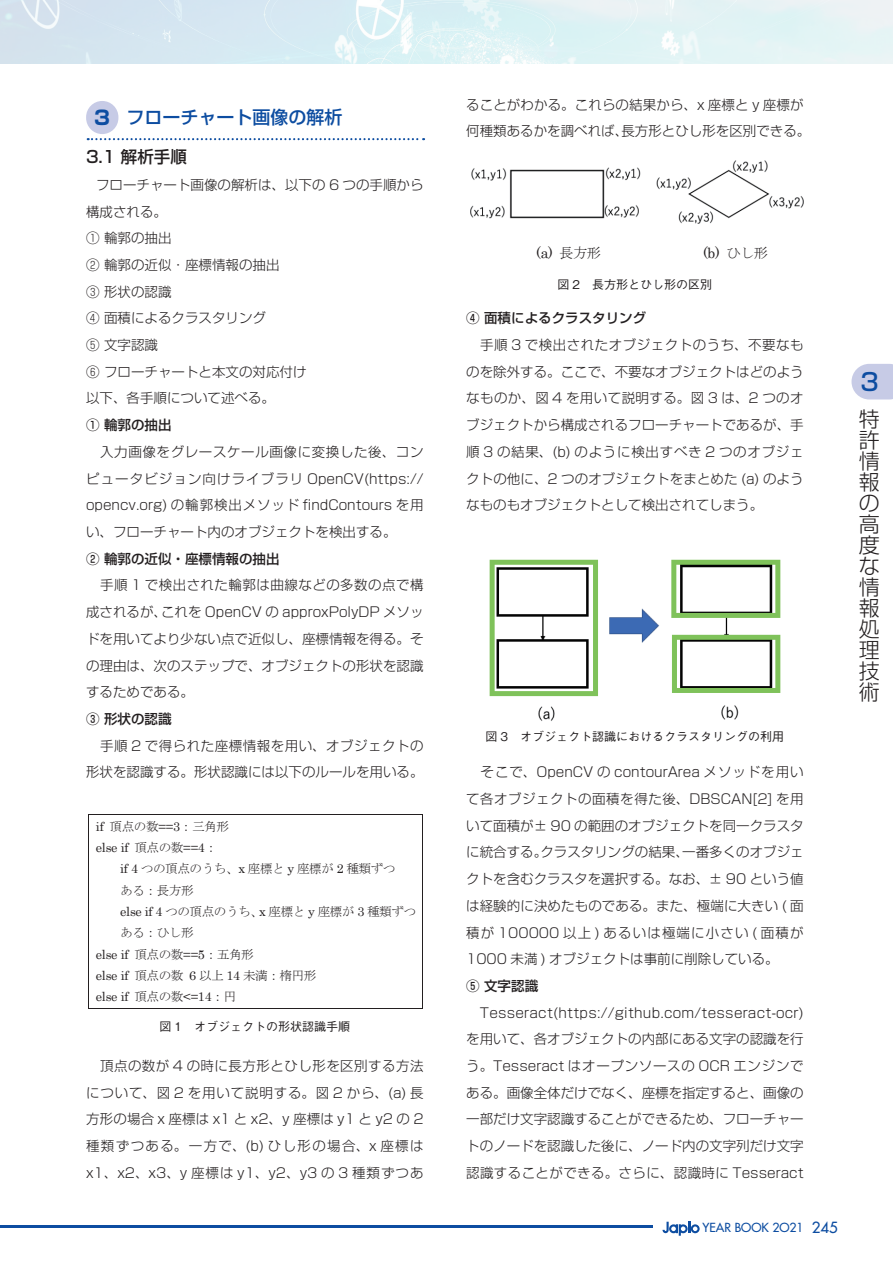
<style>
.page{position:relative;width:893px;height:1263px;background:#fff}
.page>*{position:absolute;margin:0;border:0;box-sizing:border-box;transform-origin:0 0}
.t1{font:500 24px "Shin Go Pr 5";color:#0d4da1}
.t2{font:300 21px/21px "Shin Go Pro";color:#231f20;text-align:justify}
.t3{font:500 18px "Shin Go Pro";color:#0d4da1}
.t4{font:500 16.5px "Shin Go Pr 5";color:#231f20}
.t5{font:14.25px "MS Mincho";letter-spacing:-.035em;color:#231f20}
.t6{font:14.25px "Century";color:#231f20}
.t7{font:300 13.5px/26.7px "Shin Go Pr 5";color:#231f20;text-align:justify}
.t8{font:500 13.5px "Shin Go Pr 5";color:#231f20}
.t9{font:12.6px/21.3px "MS Mincho";letter-spacing:-.035em;color:#231f20}
.t10{font:12.6px "Century";letter-spacing:-.02em;color:#231f20}
.t11{font:500 12.15px "Futura Std";color:#0d4da1}
.t12{font:500 12px "Gothic BBB Pro";color:#231f20}
.s1{font-family:"Shin Go Pr 5";font-weight:700;font-size:19.5px}
.s2{font-family:"Century"}
.s3{font-family:"MS Mincho"}
.s4{font-size:15px}
</style>
<div class="page">
<img style="left:0;top:0;width:893px;height:64px">
<hr style="left:0;top:1225px;width:653px;height:3px;background:#0d4da1">
<svg style="left:662px;top:1222px;width:38px;height:14px"></svg>
<svg style="left:851px;top:364px;width:42px;height:35px"></svg>
<svg style="left:88px;top:138px;width:336px;height:2px"></svg>
<div style="left:86px;top:101px;width:32px;height:33px;background:#c7cbe6;border-radius:16px"></div>
<hr style="left:89px;top:814px;width:334px;height:1px;background:#231f20">
<hr style="left:89px;top:1008px;width:334px;height:1px;background:#231f20">
<svg style="left:88px;top:814px;width:1px;height:195px"></svg>
<img style="left:470px;top:160px;width:334px;height:64px">
<img style="left:489px;top:559px;width:292px;height:162px">
<h3 class="t3" style="left:94px;top:102px;width:250px"><span class="s1">3</span> フローチャート画像の解析</h3>
<p class="t4" style="left:86px;top:143px;width:102px">3.1 解析手順</p>
<p class="t7" style="left:86px;top:170px;width:339px;text-align:left;text-indent:10px">フローチャート画像の解析は、以下の 6 つの手順から構成される。<br>① 輪郭の抽出<br>② 輪郭の近似・座標情報の抽出<br>③ 形状の認識<br>④ 面積によるクラスタリング<br>⑤ 文字認識<br>⑥ フローチャートと本文の対応付け<br>以下、各手順について述べる。</p>
<p class="t8" style="left:86px;top:414px;width:87px">① 輪郭の抽出</p>
<p class="t7" style="left:86px;top:437px;width:339px">　入力画像をグレースケール画像に変換した後、コンピュータビジョン向けライブラリ OpenCV(https:// opencv.org) の輪郭検出メソッド findContours を用い、フローチャート内のオブジェクトを検出する。</p>
<p class="t8" style="left:86px;top:547px;width:195px">② 輪郭の近似・座標情報の抽出</p>
<p class="t7" style="left:86px;top:571px;width:339px">　手順 1 で検出された輪郭は曲線などの多数の点で構成されるが、これを OpenCV の approxPolyDP メソッドを用いてより少ない点で近似し、座標情報を得る。その理由は、次のステップで、オブジェクトの形状を認識するためである。</p>
<p class="t8" style="left:86px;top:708px;width:87px">③ 形状の認識</p>
<p class="t7" style="left:86px;top:731px;width:339px">　手順 2 で得られた座標情報を用い、オブジェクトの形状を認識する。形状認識には以下のルールを用いる。</p>
<p class="t9" style="left:96px;top:816px;width:135px"><span class="s2">if</span> 頂点の数<span class="s2">==3</span>：三角形</p>
<p class="t10" style="left:96px;top:837px;width:123px">else if <span class="s3">頂点の数</span>==4<span class="s3">：</span></p>
<p class="t9" style="left:120px;top:858px;width:297px"><span class="s2">if 4</span> つの頂点のうち、<span class="s2">x</span> 座標と <span class="s2">y</span> 座標が <span class="s2">2</span> 種類ずつ<br>ある：長方形<br><span class="s2">else if 4</span> つの頂点のうち、<span class="s2">x</span> 座標と <span class="s2">y</span> 座標が <span class="s2">3</span> 種類ずつある：ひし形</p>
<p class="t10" style="left:96px;top:943px;width:159px">else if <span class="s3">頂点の数</span>==5<span class="s3">：五角形</span></p>
<p class="t9" style="left:96px;top:964px;width:222px"><span class="s2">else if</span> 頂点の数 <span class="s2">6</span> 以上 <span class="s2">14</span> 未満：楕円形</p>
<p class="t10" style="left:96px;top:986px;width:142px">else if <span class="s3">頂点の数</span>&lt;=14<span class="s3">：円</span></p>
<p class="t9" style="left:160px;top:1009px;width:194px">図 <span class="s2">1</span>：オブジェクトの形状認識手順</p>
<p class="t7" style="left:86px;top:1051px;width:339px">　頂点の数が 4 の時に長方形とひし形を区別する方法について、図 2 を用いて説明する。図 2 から、(a) 長方形の場合 x 座標は x1 と x2、y 座標は y1 と y2 の 2種類ずつある。一方で、(b) ひし形の場合、x 座標はx1、x2、x3、y 座標は y1、y2、y3 の 3 種類ずつあ</p>
<p class="t12" style="left:160px;top:1017px;width:192px">図 1　オブジェクトの形状認識手順</p>
<p class="t7" style="left:466px;top:90px;width:346px">ることがわかる。これらの結果から、x 座標と y 座標が何種類あるかを調べれば、長方形とひし形を区別できる。</p>
<p class="t6" style="left:536px;top:241px;width:66px">(a) <span class="s3">長方形</span></p>
<p class="t6" style="left:703px;top:241px;width:66px">(b) <span class="s3">ひし形</span></p>
<p class="t5" style="left:559px;top:269px;width:177px">図 <span class="s2">2</span>：長方形とひし形の区別</p>
<p class="t8" style="left:466px;top:307px;width:181px">④ 面積によるクラスタリング</p>
<p class="t7" style="left:466px;top:330px;width:339px">　手順 3 で検出されたオブジェクトのうち、不要なものを除外する。ここで、不要なオブジェクトはどのようなものか、図 4 を用いて説明する。図 3 は、2 つのオブジェクトから構成されるフローチャートであるが、手順 3 の結果、(b) のように検出すべき 2 つのオブジェクトの他に、2 つのオブジェクトをまとめた (a) のようなものもオブジェクトとして検出されてしまう。</p>
<p class="t12" style="left:558px;top:274px;width:156px">図 2　長方形とひし形の区別</p>
<p class="t12" style="left:486px;top:727px;width:300px">図 3　オブジェクト認識におけるクラスタリングの利用</p>
<p class="t7" style="left:466px;top:757px;width:339px">　そこで、OpenCV の contourArea メソッドを用いて各オブジェクトの面積を得た後、DBSCAN[2] を用いて面積が± 90 の範囲のオブジェクトを同一クラスタに統合する。クラスタリングの結果、一番多くのオブジェクトを含むクラスタを選択する。なお、± 90 という値は経験的に決めたものである。また、極端に大きい ( 面積が 100000 以上 ) あるいは極端に小さい ( 面積が1000 未満 ) オブジェクトは事前に削除している。</p>
<p class="t8" style="left:466px;top:975px;width:73px">⑤ 文字認識</p>
<p class="t7" style="left:466px;top:998px;width:339px">　Tesseract(https://github.com/tesseract-ocr)を用いて、各オブジェクトの内部にある文字の認識を行う。Tesseract はオープンソースの OCR エンジンである。画像全体だけでなく、座標を指定すると、画像の一部だけ文字認識することができるため、フローチャートのノードを認識した後に、ノード内の文字列だけ文字認識することができる。さらに、認識時に Tesseract</p>
<p class="t11" style="left:703px;top:1220px;width:137px">YEAR BOOK 2O21 <span class="s4">245</span></p>
<h1 class="t1" style="left:860px;top:362px;width:20px">3</h1>
<h2 class="t2" style="left:859px;top:406px;width:22px">特許情報の高度な情報処理技術</h2>
</div>
